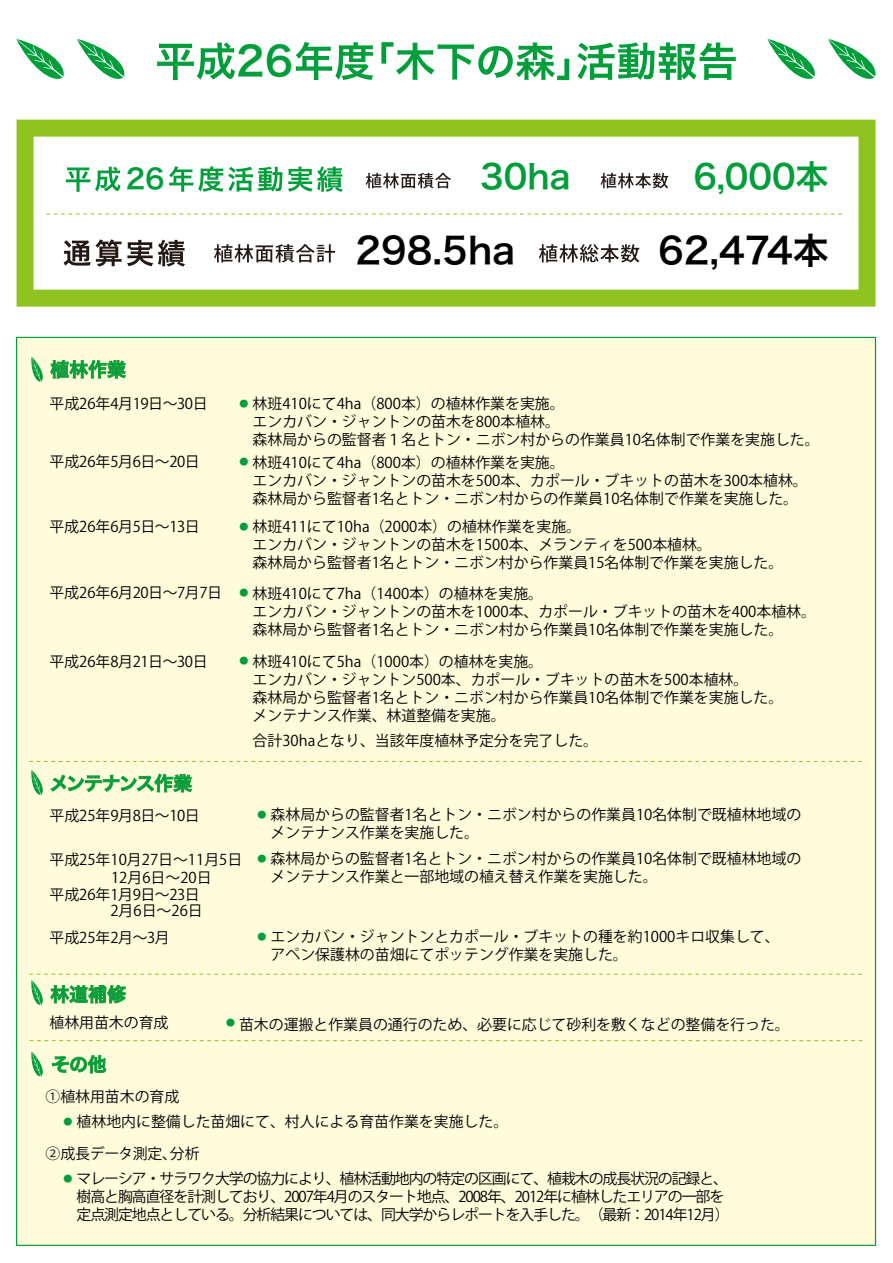
<style>
.page{position:relative;width:893px;height:1263px;background:#fff}
.page>*{position:absolute;margin:0;border:0;box-sizing:border-box;transform-origin:0 0}
.t1{font:40.05px "Hira Kaku Pro W6";color:#009e3b}
.t2{font:36.15px "Hira Kaku Pro W6";color:#000}
.t3{font:33.15px "Hira Kaku Pro W6";color:#009e3b}
.t4{font:27.45px "Hira Kaku Pro W6";color:#009e3b}
.t5{font:14.85px/18px "Koz Go Pro";color:#000}
.t6{font:14.85px/17.9px "Koz Go Pro";letter-spacing:-.07em;color:#000}
.t7{font:14.85px "Koz Go Pro";letter-spacing:-.03em;color:#000}
.t8{font:9px "Koz Go Pro";color:#009e3b}
.s1{font-size:9px;color:#009e3b}
</style>
<div class="page">
<div style="left:17px;top:337px;width:858px;height:908px;background:#fffcdb"></div>
<svg style="left:157px;top:43px;width:78px;height:37px"></svg>
<svg style="left:296px;top:42px;width:77px;height:38px"></svg>
<svg style="left:381px;top:42px;width:188px;height:38px"></svg>
<svg style="left:577px;top:42px;width:159px;height:38px"></svg>
<svg style="left:16px;top:39px;width:48px;height:40px"></svg>
<svg style="left:77px;top:39px;width:48px;height:40px"></svg>
<svg style="left:767px;top:39px;width:48px;height:40px"></svg>
<svg style="left:828px;top:39px;width:48px;height:40px"></svg>
<svg style="left:17px;top:120px;width:858px;height:187px"></svg>
<svg style="left:366px;top:173px;width:85px;height:15px"></svg>
<svg style="left:601px;top:173px;width:67px;height:15px"></svg>
<svg style="left:214px;top:244px;width:121px;height:18px"></svg>
<svg style="left:539px;top:244px;width:100px;height:18px"></svg>
<svg style="left:46px;top:214px;width:799px;height:1px"></svg>
<svg style="left:51px;top:360px;width:75px;height:18px"></svg>
<svg style="left:31px;top:356px;width:12px;height:26px"></svg>
<svg style="left:29px;top:761px;width:833px;height:1px"></svg>
<svg style="left:51px;top:774px;width:141px;height:18px"></svg>
<svg style="left:31px;top:770px;width:12px;height:25px"></svg>
<svg style="left:29px;top:974px;width:833px;height:31px"></svg>
<svg style="left:52px;top:1055px;width:54px;height:18px"></svg>
<svg style="left:31px;top:1051px;width:12px;height:25px"></svg>
<svg style="left:30px;top:1040px;width:833px;height:1px"></svg>
<h3 class="t4" style="left:126px;top:154px;width:41px">26</h3>
<h1 class="t1" style="left:236px;top:25px;width:59px">26</h1>
<h3 class="t3" style="left:480px;top:147px;width:92px">30ha</h3>
<h3 class="t3" style="left:694px;top:147px;width:137px">6,000本</h3>
<h2 class="t2" style="left:355px;top:217px;width:161px">298.5ha</h2>
<h2 class="t2" style="left:658px;top:217px;width:172px">62,474本</h2>
<p class="t7" style="left:49px;top:394px;width:160px">平成26年4月19日～30日</p>
<p class="t5" style="left:253px;top:395px;width:569px;text-indent:-13px"><span class="s1">●</span> 林班410にて4ha（800本）の植林作業を実施。<br>エンカバン・ジャントンの苗木を800本植林。<br>森林局からの監督者１名とトン・ニボン村からの作業員10名体制で作業を実施した。</p>
<p class="t5" style="left:49px;top:453px;width:152px">平成26年5月6日～20日</p>
<p class="t5" style="left:253px;top:453px;width:557px;text-indent:-13px"><span class="s1">●</span> 林班410にて4ha（800本）の植林作業を実施。<br>エンカバン・ジャントンの苗木を500本、カポール・ブキットの苗木を300本植林。森林局から監督者1名とトン・ニボン村からの作業員10名体制で作業を実施した。</p>
<p class="t5" style="left:49px;top:518px;width:152px">平成26年6月5日～13日</p>
<p class="t5" style="left:253px;top:518px;width:532px;text-indent:-13px"><span class="s1">●</span> 林班411にて10ha（2000本）の植林作業を実施。<br>エンカバン・ジャントンの苗木を1500本、メランティを500本植林。<br>森林局から監督者1名とトン・ニボン村から作業員15名体制で作業を実施した。</p>
<p class="t5" style="left:253px;top:584px;width:565px;text-indent:-203px">平成26年6月20日～7月7日 <span class="s1">●</span> 林班410にて7ha（1400本）の植林を実施。<br>エンカバン・ジャントンの苗木を1000本、カポール・ブキットの苗木を400本植林。森林局から監督者1名とトン・ニボン村から作業員10名体制で作業を実施した。</p>
<p class="t7" style="left:49px;top:651px;width:160px">平成26年8月21日～30日</p>
<p class="t5" style="left:253px;top:652px;width:532px;text-indent:-13px"><span class="s1">●</span> 林班410にて5ha（1000本）の植林を実施。<br>エンカバン・ジャントン500本、カポール・ブキットの苗木を500本植林。<br>森林局から監督者1名とトン・ニボン村から作業員10名体制で作業を実施した。メンテナンス作業、林道整備を実施。</p>
<p class="t5" style="left:253px;top:731px;width:347px">合計30haとなり、当該年度植林予定分を完了した。</p>
<p class="t5" style="left:49px;top:807px;width:152px">平成25年9月8日～10日</p>
<p class="t5" style="left:271px;top:806px;width:532px;text-indent:-13px"><span class="s1">●</span> 森林局からの監督者1名とトン・ニボン村からの作業員10名体制で既植林地域のメンテナンス作業を実施した。</p>
<p class="t5" style="left:49px;top:851px;width:194px">平成25年10月27日～11月5日</p>
<p class="t5" style="left:111px;top:868px;width:102px">12月6日～20日</p>
<p class="t5" style="left:49px;top:886px;width:152px">平成26年1月9日～23日</p>
<p class="t5" style="left:110px;top:902px;width:94px">2月6日～26日</p>
<p class="t8" style="left:258px;top:852px;width:10px">●</p>
<p class="t5" style="left:271px;top:850px;width:532px">森林局からの監督者1名とトン・ニボン村からの作業員10名体制で既植林地域のメンテナンス作業と一部地域の植え替え作業を実施した。</p>
<p class="t5" style="left:49px;top:929px;width:122px">平成25年2月～3月</p>
<p class="t5" style="left:271px;top:928px;width:511px;text-indent:-13px"><span class="s1">●</span> エンカバン・ジャントンとカポール・ブキットの種を約1000キロ収集して、アペン保護林の苗畑にてポッテング作業を実施した。</p>
<p class="t5" style="left:49px;top:1014px;width:121px">植林用苗木の育成</p>
<p class="t8" style="left:226px;top:1017px;width:10px">●</p>
<p class="t5" style="left:239px;top:1016px;width:552px">苗木の運搬と作業員の通行のため、必要に応じて砂利を敷くなどの整備を行った。</p>
<p class="t5" style="left:45px;top:1088px;width:135px">①植林用苗木の育成</p>
<p class="t5" style="left:64px;top:1113px;width:446px"><span class="s1">●</span> 植林地内に整備した苗畑にて、村人による育苗作業を実施した。</p>
<p class="t5" style="left:45px;top:1145px;width:156px">②成長データ測定、分析</p>
<p class="t6" style="left:77px;top:1170px;width:654px;text-indent:-13px"><span class="s1">●</span> マレーシア・サラワク大学の協力により、植林活動地内の特定の区画にて、植栽木の成長状況の記録と、樹高と胸高直径を計測しており、2007年4月のスタート地点、2008年、2012年に植林したエリアの一部を定点測定地点としている。分析結果については、同大学からレポートを入手した。（最新：2014年12月）</p>
</div>
